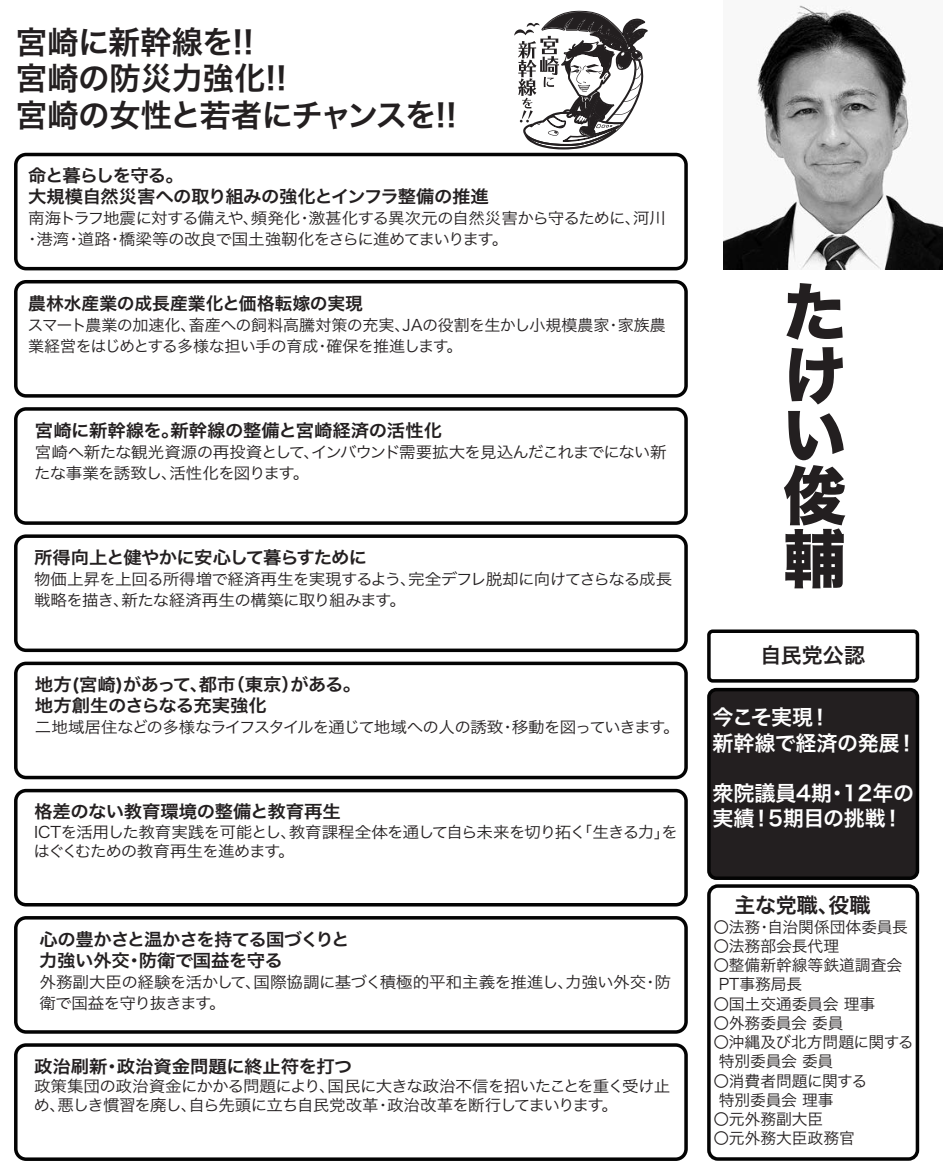
<style>
.page{position:relative;width:943px;height:1166px;background:#fff}
.page>*{position:absolute;margin:0;border:0;box-sizing:border-box;transform-origin:0 0}
.t1{font:63px/61.6px "Hira Kaku Std W8";color:#231f20;text-align:justify}
.t2{font:31.5px/36.8px "Hira Kaku Pro W6";letter-spacing:-.02em;color:#231f20}
.t3{font:21px/25.2px "Hira Kaku Pro W6";letter-spacing:-.005em;color:#fff}
.t4{font:21px "Hira Kaku Pro W6";color:#231f20}
.t5{font:17.5px/21px "Hira Kaku Pro W6";letter-spacing:-.02em;color:#231f20;scale:1.05 1}
.t6{font:17.5px "Hira Kaku Pro W6";color:#231f20;scale:1.05 1}
.t7{font:17.5px "Hira Kaku Pro W6";letter-spacing:-.045em;color:#231f20;scale:1.05 1}
.t8{font:17.5px "Hira Kaku Pro W6";color:#231f20}
.t9{font:15.75px/21px "Hira Kaku Pro W3";letter-spacing:-.03em;color:#231f20;scale:1.05 1}
.t10{font:15.75px/18.9px "Hira Kaku Pro W3";letter-spacing:-.05em;color:#231f20;scale:1.05 1}
.t11{font:15.75px/21px "Hira Kaku Pro W3";letter-spacing:-.03em;color:#231f20}
.t12{font:15.75px/19.2px "Hira Kaku Pro W3";letter-spacing:-.055em;color:#231f20;scale:1.05 1}
.t13{font:15.75px "Hira Kaku Pro W3";color:#231f20}
.t14{font:15.75px "Hira Kaku Pro W3";letter-spacing:-.06em;color:#231f20;scale:1.05 1}
</style>
<div class="page">
<div style="left:14px;top:280px;width:673px;height:117px;border:4px solid #030303;border-radius:10px"></div>
<div style="left:14px;top:407px;width:673px;height:118px;border:4px solid #030303;border-radius:10px"></div>
<div style="left:14px;top:534px;width:673px;height:118px;border:4px solid #030303;border-radius:10px"></div>
<div style="left:14px;top:661px;width:673px;height:118px;border:4px solid #030303;border-radius:10px"></div>
<div style="left:14px;top:788px;width:673px;height:118px;border:4px solid #030303;border-radius:10px"></div>
<div style="left:14px;top:916px;width:673px;height:117px;border:4px solid #030303;border-radius:10px"></div>
<div style="left:14px;top:1043px;width:673px;height:117px;border:4px solid #030303;border-radius:10px"></div>
<div style="left:707px;top:884px;width:211px;height:276px;border:4px solid #030303;border-radius:9px"></div>
<div style="left:708px;top:689px;width:209px;height:189px;background:#231f20;border-radius:7px"></div>
<div style="left:707px;top:688px;width:211px;height:192px;border:4px solid #030303;border-radius:7px"></div>
<div style="left:707px;top:629px;width:211px;height:53px;border:4px solid #030303;border-radius:4px"></div>
<div style="left:14px;top:153px;width:673px;height:117px;border:4px solid #030303;border-radius:10px"></div>
<svg style="left:514px;top:11px;width:133px;height:138px"></svg>
<img style="left:723px;top:5px;width:219px;height:265px">
<h2 class="t2" style="left:16px;top:22px;width:442px">宮崎に新幹線を!!<br>宮崎の防災力強化!!<br>宮崎の女性と若者にチャンスを!!</h2>
<p class="t5" style="left:28px;top:164px;width:440px">命と暮らしを守る。<br>大規模自然災害への取り組みの強化とインフラ整備の推進</p>
<p class="t9" style="left:24px;top:207px;width:612px">南海トラフ地震に対する備えや、頻発化・激甚化する異次元の自然災害から守るために、河川・港湾・道路・橋梁等の改良で国土強靭化をさらに進めてまいります。</p>
<p class="t8" style="left:28px;top:287px;width:336px">農林水産業の成長産業化と価格転嫁の実現</p>
<p class="t11" style="left:27px;top:313px;width:639px">スマート農業の加速化、畜産への飼料高騰対策の充実、JAの役割を生かし小規模農家・家族農業経営をはじめとする多様な担い手の育成・確保を推進します。</p>
<p class="t6" style="left:35px;top:414px;width:389px">宮崎に新幹線を。新幹線の整備と宮崎経済の活性化</p>
<p class="t10" style="left:34px;top:440px;width:603px;line-height:21px">宮崎へ新たな観光資源の再投資として、インバウンド需要拡大を見込んだこれまでにない新たな事業を誘致し、活性化を図ります。</p>
<p class="t7" style="left:34px;top:541px;width:319px">所得向上と健やかに安心して暮らすために</p>
<p class="t9" style="left:34px;top:567px;width:609px">物価上昇を上回る所得増で経済再生を実現するよう、完全デフレ脱却に向けてさらなる成長戦略を描き、新たな経済再生の構築に取り組みます。</p>
<p class="t5" style="left:35px;top:673px;width:312px">地方(宮崎)があって、都市（東京）がある。地方創生のさらなる充実強化</p>
<p class="t14" style="left:35px;top:713px;width:615px">二地域居住などの多様なライフスタイルを通じて地域への人の誘致・移動を図っていきます。</p>
<p class="t5" style="left:34px;top:800px;width:293px">格差のない教育環境の整備と教育再生</p>
<p class="t12" style="left:34px;top:821px;width:615px">ICTを活用した教育実践を可能とし、教育課程全体を通して自ら未来を切り拓く「生きる力」をはぐくむための教育再生を進めます。</p>
<p class="t5" style="left:39px;top:927px;width:297px">心の豊かさと温かさを持てる国づくりと力強い外交・防衛で国益を守る</p>
<p class="t9" style="left:39px;top:970px;width:603px">外務副大臣の経験を活かして、国際協調に基づく積極的平和主義を推進し、力強い外交・防衛で国益を守り抜きます。</p>
<p class="t6" style="left:34px;top:1050px;width:305px">政治刷新・政治資金問題に終止符を打つ</p>
<p class="t10" style="left:33px;top:1075px;width:608px">政策集団の政治資金にかかる問題により、国民に大きな政治不信を招いたことを重く受け止め、悪しき慣習を廃し、自ら先頭に立ち自民党改革・政治改革を断行してまいります。</p>
<h1 class="t1" style="left:782px;top:283px;width:64px">たけい俊輔</h1>
<h3 class="t4" style="left:760px;top:636px;width:106px">自民党公認</h3>
<h3 class="t3" style="left:712px;top:704px;width:206px">今こそ実現！<br>新幹線で経済の発展！</h3>
<h3 class="t3" style="left:712px;top:779px;width:203px">衆院議員4期・12年の実績！5期目の挑戦！</h3>
<h3 class="t4" style="left:713px;top:886px;width:158px">　主な党職、役職</h3>
<p class="t13" style="left:713px;top:912px;width:196px">〇法務・自治関係団体委員長</p>
<p class="t13" style="left:713px;top:931px;width:127px">〇法務部会長代理</p>
<p class="t13" style="left:713px;top:951px;width:190px">〇整備新幹線等鉄道調査会</p>
<p class="t11" style="left:718px;top:972px;width:85px">PT事務局長</p>
<p class="t13" style="left:713px;top:989px;width:163px">〇国土交通委員会 理事</p>
<p class="t11" style="left:713px;top:1011px;width:131px">〇外務委員会 委員</p>
<p class="t11" style="left:713px;top:1030px;width:202px">〇沖縄及び北方問題に関する</p>
<p class="t11" style="left:718px;top:1049px;width:116px">特別委員会 委員</p>
<p class="t11" style="left:713px;top:1068px;width:155px">〇消費者問題に関する</p>
<p class="t11" style="left:718px;top:1088px;width:116px">特別委員会 理事</p>
<p class="t13" style="left:713px;top:1105px;width:111px">〇元外務副大臣</p>
<p class="t13" style="left:713px;top:1124px;width:143px">〇元外務大臣政務官</p>
</div>
